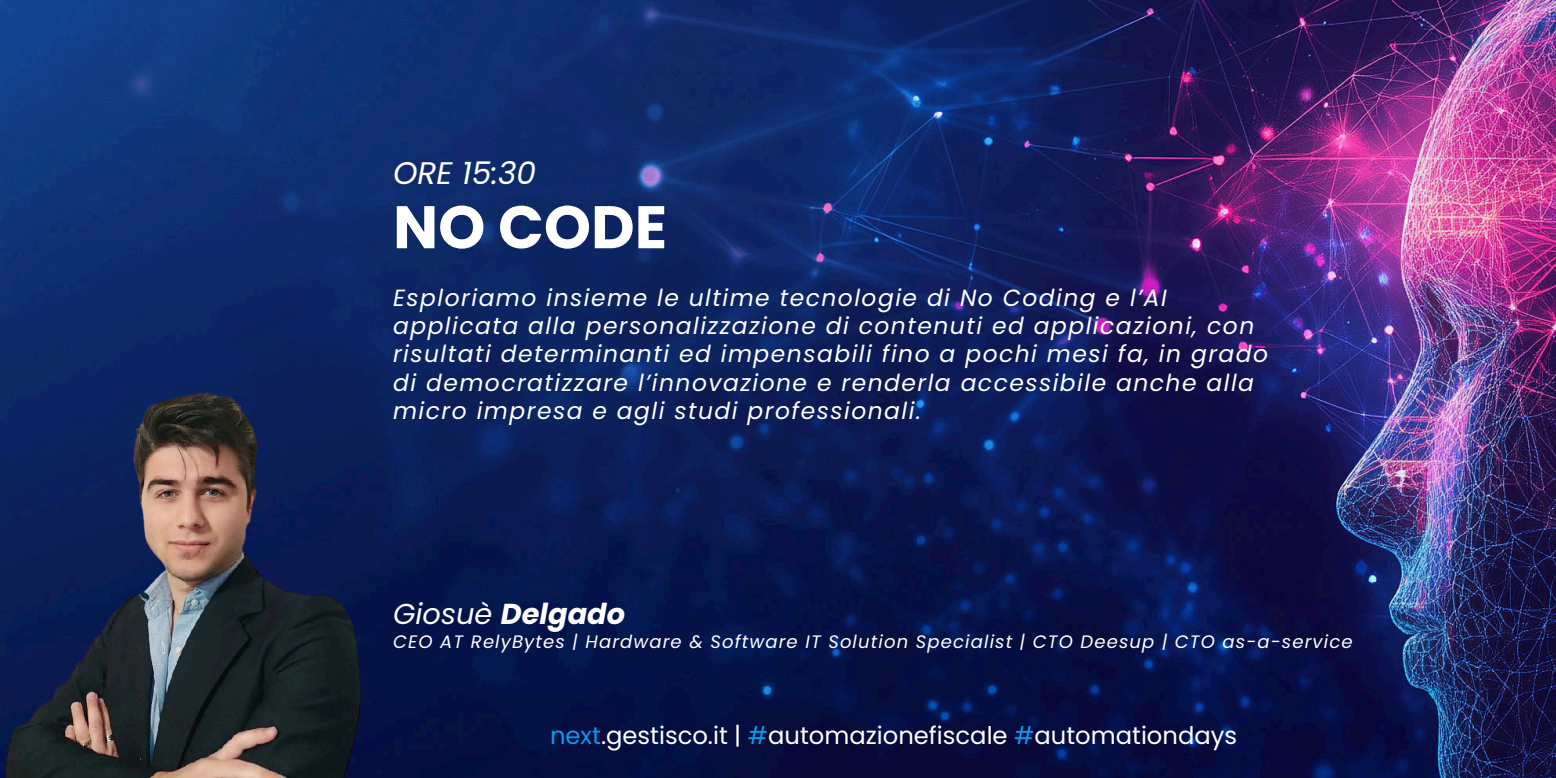
<style>
.page{position:relative;width:1556px;height:778px;background:#fff}
.page>*{position:absolute;margin:0;border:0;box-sizing:border-box;transform-origin:0 0}
.t1{font:700 60px "Poppins";color:#fff}
.t2{font:italic 31.2px "Poppins";color:#fff}
.t3{font:italic 700 28.8px "Poppins";color:#fff}
.t4{font:24.24px "Poppins";color:#fff}
.t5{font:italic 23.4px/28.3px "Poppins";letter-spacing:.065em;color:#fff}
.t6{font:italic 18px "Poppins";letter-spacing:.065em;color:#fff}
.s1{font-weight:400}
.s2{color:#099aed}
</style>
<div class="page">
<img style="left:0;top:0;width:1555px;height:778px">
<img style="left:0;top:297px;width:433px;height:481px">
<h4 class="t2" style="left:393px;top:151px;width:144px">ORE 15:30</h4>
<h1 class="t1" style="left:393px;top:185px;width:275px">NO CODE</h1>
<p class="t5" style="left:393px;top:283px;width:876px">Esploriamo insieme le ultime tecnologie di No Coding e l’AI applicata alla personalizzazione di contenuti ed applicazioni, con risultati determinanti ed impensabili fino a pochi mesi fa, in grado di democratizzare l’innovazione e renderla accessibile anche alla micro impresa e agli studi professionali.</p>
<p class="t3" style="left:393px;top:593px;width:234px"><span class="s1">Giosuè</span> Delgado</p>
<p class="t6" style="left:393px;top:629px;width:961px">CEO AT RelyBytes | Hardware &amp; Software IT Solution Specialist | CTO Deesup | CTO as-a-service</p>
<h3 class="t4" style="left:550px;top:718px;width:688px"><span class="s2">next</span>.gestisco.it | <span class="s2">#</span>automazionefiscale <span class="s2">#</span>automationdays</h3>
</div>
